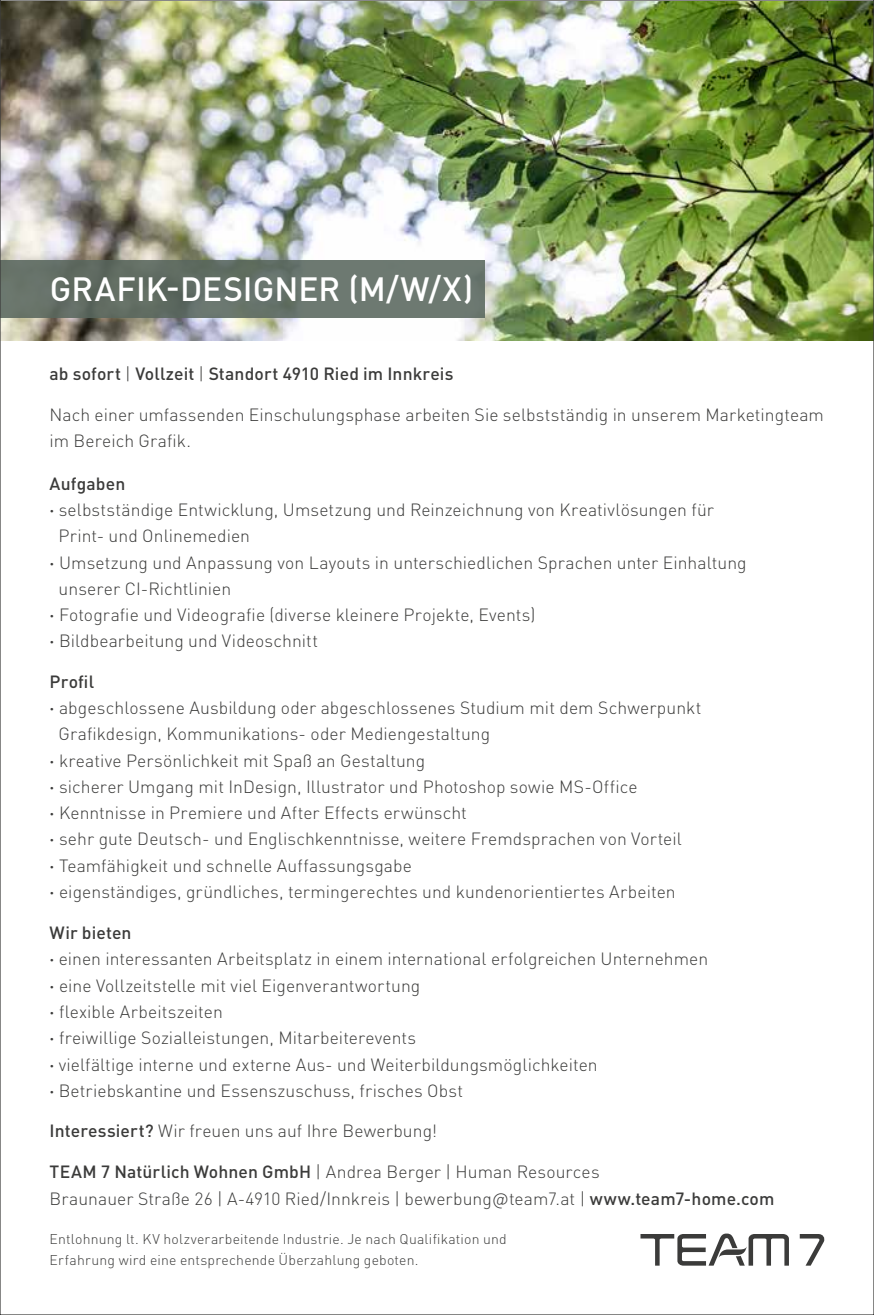
<style>
.page{position:relative;width:874px;height:1315px;background:#fff}
.page>*{position:absolute;margin:0;border:0;box-sizing:border-box;transform-origin:0 0}
.t1{font:500 33.25px "Team 7 DIN Pro";letter-spacing:.005em;color:#fff}
.t2{font:300 17.5px/26.2px "Team 7 DIN Pro";letter-spacing:.005em;color:#3b3b3a}
.t3{font:500 17.5px "Team 7 DIN Pro";letter-spacing:.005em;color:#3b3b3a}
.t4{font:300 14px/21px "Team 7 DIN Pro";letter-spacing:.015em;color:#3b3b3a}
.s1{font-weight:300}
.s2{font-weight:500}
</style>
<div class="page">
<img style="left:2px;top:2px;width:869px;height:338px">
<svg style="left:799px;top:1234px;width:25px;height:31px"></svg>
<svg style="left:640px;top:1233px;width:148px;height:32px"></svg>
<div style="left:0;top:260px;width:484px;height:57px;background:linear-gradient(to right,#606b61,#6d7a72)"></div>
<h1 class="t1" style="left:50px;top:268px;width:425px">GRAFIK-DESIGNER (M/W/X)</h1>
<p class="t3" style="left:49px;top:362px;width:405px">ab sofort <span class="s1">|</span> Vollzeit <span class="s1">|</span> Standort 4910 Ried im Innkreis</p>
<p class="t2" style="left:49px;top:401px;width:775px">Nach einer umfassenden Einschulungsphase arbeiten Sie selbstständig in unserem Marketingteam im Bereich Grafik.</p>
<p class="t3" style="left:50px;top:472px;width:77px">Aufgaben</p>
<p class="t2" style="left:50px;top:496px;width:665px"><span class="s2">∤</span> selbstständige Entwicklung, Umsetzung und Reinzeichnung von Kreativlösungen für</p>
<p class="t2" style="left:59px;top:522px;width:193px">Print- und Onlinemedien</p>
<p class="t2" style="left:50px;top:549px;width:698px"><span class="s2">∤</span> Umsetzung und Anpassung von Layouts in unterschiedlichen Sprachen unter Einhaltung</p>
<p class="t2" style="left:59px;top:575px;width:174px">unserer CI-Richtlinien</p>
<p class="t2" style="left:50px;top:601px;width:487px"><span class="s2">∤</span> Fotografie und Videografie (diverse kleinere Projekte, Events)</p>
<p class="t2" style="left:50px;top:627px;width:270px"><span class="s2">∤</span> Bildbearbeitung und Videoschnitt</p>
<p class="t3" style="left:50px;top:670px;width:46px">Profil</p>
<p class="t2" style="left:50px;top:694px;width:653px"><span class="s2">∤</span> abgeschlossene Ausbildung oder abgeschlossenes Studium mit dem Schwerpunkt</p>
<p class="t2" style="left:59px;top:720px;width:433px">Grafikdesign, Kommunikations- oder Mediengestaltung</p>
<p class="t2" style="left:50px;top:747px;width:377px"><span class="s2">∤</span> kreative Persönlichkeit mit Spaß an Gestaltung</p>
<p class="t2" style="left:50px;top:773px;width:589px"><span class="s2">∤</span> sicherer Umgang mit InDesign, Illustrator und Photoshop sowie MS-Office</p>
<p class="t2" style="left:50px;top:799px;width:418px"><span class="s2">∤</span> Kenntnisse in Premiere und After Effects erwünscht</p>
<p class="t2" style="left:50px;top:825px;width:633px"><span class="s2">∤</span> sehr gute Deutsch- und Englischkenntnisse, weitere Fremdsprachen von Vorteil</p>
<p class="t2" style="left:50px;top:852px;width:363px"><span class="s2">∤</span> Teamfähigkeit und schnelle Auffassungsgabe</p>
<p class="t2" style="left:50px;top:878px;width:627px"><span class="s2">∤</span> eigenständiges, gründliches, termingerechtes und kundenorientiertes Arbeiten</p>
<p class="t2" style="left:50px;top:919px;width:659px"><span class="s2">Wir bieten<br>∤</span> einen interessanten Arbeitsplatz in einem international erfolgreichen Unternehmen <span class="s2">∤</span> eine Vollzeitstelle mit viel Eigenverantwortung<br><span class="s2">∤</span> flexible Arbeitszeiten<br><span class="s2">∤</span> freiwillige Sozialleistungen, Mitarbeiterevents<br><span class="s2">∤</span> vielfältige interne und externe Aus- und Weiterbildungsmöglichkeiten<br><span class="s2">∤</span> Betriebskantine und Essenszuschuss, frisches Obst</p>
<p class="t2" style="left:50px;top:1117px;width:389px"><span class="s2">Interessiert?</span> Wir freuen uns auf Ihre Bewerbung!</p>
<p class="t2" style="left:50px;top:1158px;width:725px"><span class="s2">TEAM 7 Natürlich Wohnen GmbH</span> | Andrea Berger | Human Resources<br>Braunauer Straße 26 | A-4910 Ried/Innkreis | bewerbung@team7.at | <span class="s2">www.team7-home.com</span></p>
<p class="t4" style="left:50px;top:1228px;width:458px">Entlohnung lt. KV holzverarbeitende Industrie. Je nach Qualifikation und<br>Erfahrung wird eine entsprechende Überzahlung geboten.</p>
</div>
